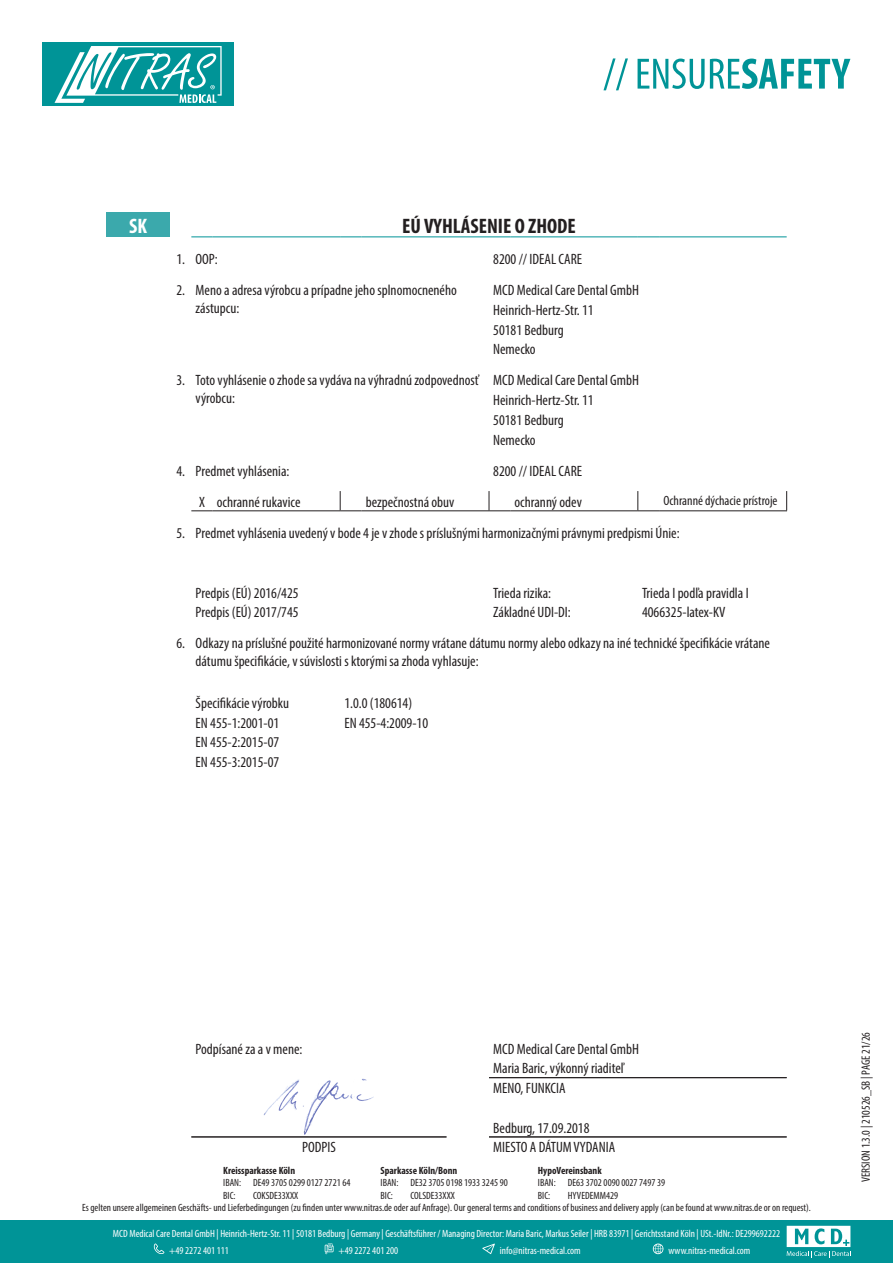
<style>
.page{position:relative;width:893px;height:1263px;background:#fff}
.page>*{position:absolute;margin:0;border:0;box-sizing:border-box;transform-origin:0 0}
.t1{font:700 condensed 21px "Myriad Pro";color:#231f20}
.t2{font:700 condensed 21px "Myriad Pro";color:#fff}
.t3{font:condensed 15px/19.8px "Myriad Pro";color:#231f20}
.t4{font:condensed 13.5px "Myriad Pro";color:#231f20}
.t5{font:condensed 12px "Myriad Pro";color:#231f20}
.t6{font:condensed 10.5px/12.6px "Myriad Pro";color:#231f20}
.t7{font:condensed 10.5px/17px "Myriad Pro";color:#fff}
.t8{font:700 condensed 10.5px "Myriad Pro";color:#231f20}
</style>
<div class="page">
<svg style="left:264px;top:1078px;width:110px;height:57px"></svg>
<svg style="left:603px;top:58px;width:247px;height:32px"></svg>
<div style="left:43px;top:43px;width:191px;height:63px;background:#009497"></div>
<svg style="left:55px;top:46px;width:167px;height:57px"></svg>
<div style="left:0;top:1220px;width:893px;height:43px;background:#009497"></div>
<svg style="left:787px;top:1226px;width:64px;height:32px"></svg>
<svg style="left:154px;top:1243px;width:10px;height:11px"></svg>
<svg style="left:325px;top:1243px;width:9px;height:11px"></svg>
<svg style="left:482px;top:1243px;width:13px;height:11px"></svg>
<svg style="left:653px;top:1243px;width:10px;height:11px"></svg>
<div style="left:106px;top:213px;width:64px;height:24px;background:#3ba9ac"></div>
<svg style="left:786px;top:491px;width:1px;height:19px"></svg>
<svg style="left:191px;top:510px;width:22px;height:1px"></svg>
<hr style="left:213px;top:510px;width:127px;height:1px;background:#231f20">
<svg style="left:340px;top:491px;width:21px;height:20px"></svg>
<hr style="left:361px;top:510px;width:128px;height:1px;background:#231f20">
<svg style="left:489px;top:491px;width:21px;height:20px"></svg>
<hr style="left:510px;top:510px;width:128px;height:1px;background:#231f20">
<svg style="left:637px;top:491px;width:22px;height:20px"></svg>
<hr style="left:659px;top:510px;width:128px;height:1px;background:#231f20">
<svg style="left:191px;top:236px;width:22px;height:1px"></svg>
<hr style="left:213px;top:236px;width:127px;height:1px;background:#009497">
<svg style="left:340px;top:236px;width:21px;height:1px"></svg>
<hr style="left:361px;top:236px;width:128px;height:1px;background:#009497">
<svg style="left:489px;top:236px;width:21px;height:1px"></svg>
<hr style="left:510px;top:236px;width:128px;height:1px;background:#009497">
<svg style="left:638px;top:236px;width:21px;height:1px"></svg>
<hr style="left:659px;top:236px;width:128px;height:1px;background:#009497">
<hr style="left:191px;top:1136px;width:255px;height:1px;background:#231f20">
<hr style="left:489px;top:1077px;width:298px;height:1px;background:#231f20">
<hr style="left:489px;top:1136px;width:298px;height:1px;background:#231f20">
<p class="t2" style="left:129px;top:212px;width:19px">SK</p>
<p class="t1" style="left:402px;top:212px;width:175px">EÚ VYHLÁSENIE O ZHODE</p>
<p class="t3" style="left:176px;top:249px;width:10px">1.</p>
<p class="t3" style="left:196px;top:249px;width:24px">OOP:</p>
<p class="t3" style="left:176px;top:280px;width:10px">2.</p>
<p class="t3" style="left:196px;top:281px;width:263px;line-height:18px">Meno a adresa výrobcu a prípadne jeho splnomocneného zástupcu:</p>
<p class="t3" style="left:493px;top:339px;width:44px">Nemecko</p>
<p class="t3" style="left:176px;top:370px;width:10px">3.</p>
<p class="t3" style="left:196px;top:371px;width:285px;line-height:18px">Toto vyhlásenie o zhode sa vydáva na výhradnú zodpovednosť výrobcu:</p>
<p class="t3" style="left:493px;top:429px;width:44px">Nemecko</p>
<p class="t3" style="left:176px;top:460px;width:10px">4.</p>
<p class="t3" style="left:196px;top:460px;width:95px">Predmet vyhlásenia:</p>
<p class="t3" style="left:217px;top:491px;width:85px">ochranné rukavice</p>
<p class="t3" style="left:366px;top:491px;width:90px">bezpečnostná obuv</p>
<p class="t3" style="left:514px;top:491px;width:69px">ochranný odev</p>
<p class="t4" style="left:663px;top:493px;width:116px">Ochranné dýchacie prístroje</p>
<p class="t3" style="left:176px;top:523px;width:10px">5.</p>
<p class="t3" style="left:196px;top:523px;width:486px">Predmet vyhlásenia uvedený v bode 4 je v zhode s príslušnými harmonizačnými právnymi predpismi Únie:</p>
<h1 class="t2" style="left:129px;top:212px;width:20px">DE</h1>
<p class="t3" style="left:493px;top:243px;width:147px;line-height:31px">8200 // IDEAL CARE<br>MCD Medical Care Dental GmbH</p>
<p class="t3" style="left:493px;top:300px;width:102px">Heinrich-Hertz-Str. 11<br>50181 Bedburg</p>
<p class="t3" style="left:493px;top:370px;width:147px">MCD Medical Care Dental GmbH<br>Heinrich-Hertz-Str. 11<br>50181 Bedburg</p>
<p class="t3" style="left:493px;top:460px;width:90px">8200 // IDEAL CARE</p>
<p class="t3" style="left:199px;top:491px;width:7px">X</p>
<p class="t3" style="left:196px;top:582px;width:105px">Predpis (EÚ) 2016/425</p>
<p class="t3" style="left:493px;top:582px;width:59px">Trieda rizika:</p>
<p class="t3" style="left:642px;top:582px;width:108px">Trieda I podľa pravidla I</p>
<p class="t3" style="left:196px;top:602px;width:105px">Predpis (EÚ) 2017/745</p>
<p class="t3" style="left:493px;top:602px;width:79px">Základné UDI-DI:</p>
<p class="t3" style="left:642px;top:602px;width:85px">4066325-latex-KV</p>
<p class="t3" style="left:176px;top:633px;width:10px">6.</p>
<p class="t3" style="left:196px;top:634px;width:576px;line-height:18px">Odkazy na príslušné použité harmonizované normy vrátane dátumu normy alebo odkazy na iné technické špecifikácie vrátane dátumu špecifikácie, v súvislosti s ktorými sa zhoda vyhlasuje:</p>
<p class="t3" style="left:196px;top:693px;width:95px">Špecifikácie výrobku</p>
<p class="t3" style="left:344px;top:693px;width:69px">1.0.0 (180614)</p>
<p class="t3" style="left:196px;top:712px;width:85px">EN 455-1:2001-01</p>
<p class="t3" style="left:344px;top:712px;width:85px">EN 455-4:2009-10</p>
<p class="t3" style="left:196px;top:732px;width:85px">EN 455-2:2015-07<br>EN 455-3:2015-07</p>
<p class="t3" style="left:196px;top:1038px;width:108px">Podpísané za a v mene:</p>
<p class="t3" style="left:493px;top:1038px;width:147px">MCD Medical Care Dental GmbH</p>
<p class="t3" style="left:493px;top:1058px;width:132px">Maria Baric, výkonný riaditeľ</p>
<p class="t3" style="left:493px;top:1078px;width:74px">MENO, FUNKCIA</p>
<p class="t3" style="left:493px;top:1117px;width:98px">Bedburg, 17.09.2018</p>
<p class="t3" style="left:302px;top:1137px;width:35px">PODPIS</p>
<p class="t3" style="left:493px;top:1137px;width:123px">MIESTO A DÁTUM VYDANIA</p>
<p class="t8" style="left:223px;top:1164px;width:73px">Kreissparkasse Köln</p>
<p class="t8" style="left:381px;top:1164px;width:78px">Sparkasse Köln/Bonn</p>
<p class="t8" style="left:538px;top:1164px;width:65px">HypoVereinsbank</p>
<p class="t6" style="left:223px;top:1176px;width:19px">IBAN:<br>BIC:</p>
<p class="t6" style="left:253px;top:1176px;width:99px">DE49 3705 0299 0127 2721 64<br>COKSDE33XXX</p>
<p class="t6" style="left:381px;top:1176px;width:19px">IBAN:<br>BIC:</p>
<p class="t6" style="left:410px;top:1176px;width:99px">DE32 3705 0198 1933 3245 90<br>COLSDE33XXX</p>
<p class="t6" style="left:538px;top:1176px;width:19px">IBAN:<br>BIC:</p>
<p class="t6" style="left:568px;top:1176px;width:99px">DE63 3702 0090 0027 7497 39</p>
<p class="t6" style="left:568px;top:1189px;width:52px">HYVEDEMM429</p>
<p class="t6" style="left:82px;top:1201px;width:730px">Es gelten unsere allgemeinen Geschäfts- und Lieferbedingungen (zu finden unter www.nitras.de oder auf Anfrage). Our general terms and conditions of business and delivery apply (can be found at www.nitras.de or on request).</p>
<p class="t7" style="left:169px;top:1225px;width:612px;text-indent:-56px">MCD Medical Care Dental GmbH | Heinrich-Hertz-Str. 11 | 50181 Bedburg | Germany | Geschäftsführer / Managing Director: Maria Baric, Markus Seiler | HRB 83971 | Gerichtsstand Köln | USt.-IdNr.: DE299692222 +49 2272 401 111</p>
<p class="t7" style="left:338px;top:1242px;width:61px">+49 2272 401 200</p>
<p class="t7" style="left:500px;top:1242px;width:82px">info@nitras-medical.com</p>
<p class="t7" style="left:668px;top:1242px;width:84px">www.nitras-medical.com</p>
<p class="t5" style="left:859px;top:1182px;width:151px;rotate:-90deg">VERSION 1.3.0 | 210526_SB | PAGE 21/26</p>
</div>
